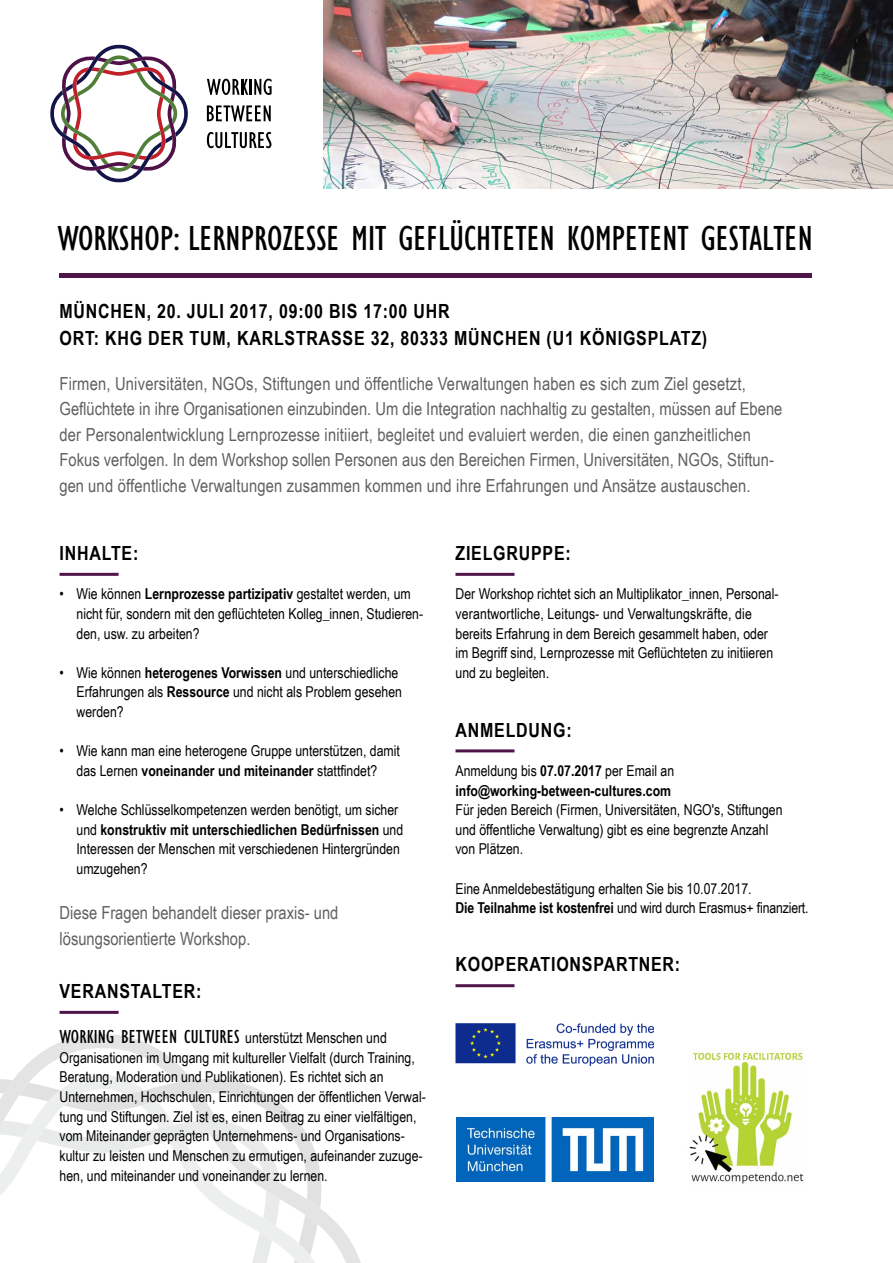
<style>
.page{position:relative;width:893px;height:1263px;background:#fff}
.page>*{position:absolute;margin:0;border:0;box-sizing:border-box;transform-origin:0 0}
.t1{font:condensed 36px "Gill Sans Std";color:#000}
.t2{font:700 19.5px/27px "Arial Narrow";letter-spacing:.04em;color:#000}
.t3{font:condensed 19.5px "Gill Sans Std";letter-spacing:.01em;color:#000}
.t4{font:18px/25.5px "Arial Narrow";letter-spacing:.01em;color:#5f6062}
.t5{font:15px/19.6px "Arial Narrow";color:#000}
.t6{font:700 15px/19.6px "Arial Narrow";color:#000}
.s1{font-weight:700}
.s2{font-family:"Arial Narrow";font-stretch:normal;font-size:15px}
.s3{font-weight:400}
</style>
<div class="page">
<svg style="left:0;top:1034px;width:361px;height:229px"></svg>
<img style="left:323px;top:0;width:569px;height:188px">
<svg style="left:50px;top:45px;width:138px;height:137px"></svg>
<svg style="left:207px;top:79px;width:41px;height:16px"></svg>
<hr style="left:249px;top:79px;width:3px;height:16px;background:#000">
<svg style="left:254px;top:79px;width:18px;height:16px"></svg>
<svg style="left:207px;top:105px;width:64px;height:17px"></svg>
<svg style="left:207px;top:132px;width:64px;height:16px"></svg>
<hr style="left:60px;top:573px;width:59px;height:3px;background:#4f1448">
<hr style="left:455px;top:573px;width:59px;height:3px;background:#4f1448">
<hr style="left:455px;top:749px;width:59px;height:3px;background:#4f1448">
<hr style="left:60px;top:1011px;width:59px;height:3px;background:#4f1448">
<img style="left:689px;top:1048px;width:115px;height:136px">
<img style="left:455px;top:1023px;width:198px;height:44px">
<hr style="left:455px;top:984px;width:59px;height:3px;background:#4f1448">
<img style="left:456px;top:1117px;width:197px;height:64px">
<hr style="left:60px;top:274px;width:752px;height:4px;background:#4f1448">
<h1 class="t1" style="left:57px;top:218px;width:757px">WORKSHOP: LERNPROZESSE MIT GEFLÜCHTETEN KOMPETENT GESTALTEN</h1>
<h2 class="t2" style="left:60px;top:296px;width:649px">MÜNCHEN, 20. JULI 2017, 09:00 BIS 17:00 UHR<br>ORT: KHG DER TUM, KARLSTRASSE 32, 80333 MÜNCHEN (U1 KÖNIGSPLATZ)</h2>
<p class="t4" style="left:60px;top:370px;width:724px">Firmen, Universitäten, NGOs, Stiftungen und öffentliche Verwaltungen haben es sich zum Ziel gesetzt, Geflüchtete in ihre Organisationen einzubinden. Um die Integration nachhaltig zu gestalten, müssen auf Ebene der Personalentwicklung Lernprozesse initiiert, begleitet und evaluiert werden, die einen ganzheitlichen Fokus verfolgen. In dem Workshop sollen Personen aus den Bereichen Firmen, Universitäten, NGOs, Stiftun&shy;gen und öffentliche Verwaltungen zusammen kommen und ihre Erfahrungen und Ansätze austauschen.</p>
<h2 class="t2" style="left:60px;top:539px;width:80px">INHALTE:</h2>
<p class="t5" style="left:77px;top:584px;width:348px;text-indent:-17px">• Wie können <span class="s1">Lernprozesse partizipativ</span> gestaltet werden, um nicht für, sondern mit den geflüchteten Kolleg_innen, Studieren&shy;den, usw. zu arbeiten?</p>
<p class="t5" style="left:77px;top:662px;width:327px;text-indent:-17px">• Wie können <span class="s1">heterogenes Vorwissen</span> und unterschiedliche<br>Erfahrungen als <span class="s1">Ressource</span> und nicht als Problem gesehen werden?</p>
<p class="t5" style="left:60px;top:741px;width:342px;text-align:center">• Wie kann man eine heterogene Gruppe unterstützen, damit das Lernen <span class="s1">voneinander und miteinander</span> stattfindet?</p>
<p class="t5" style="left:77px;top:799px;width:328px;text-indent:-17px">• Welche Schlüsselkompetenzen werden benötigt, um sicher und <span class="s1">konstruktiv mit unterschiedlichen Bedürfnissen</span> und Interessen der Menschen mit verschiedenen Hintergründen umzugehen?</p>
<p class="t4" style="left:60px;top:899px;width:280px">Diese Fragen behandelt dieser praxis- und lösungsorientierte Workshop.</p>
<h2 class="t2" style="left:60px;top:977px;width:144px">VERANSTALTER:</h2>
<h2 class="t3" style="left:60px;top:1026px;width:329px">WORKING BETWEEN CULTURES <span class="s2">unterstützt Menschen und</span></h2>
<p class="t5" style="left:60px;top:1047px;width:368px">Organisationen im Umgang mit kultureller Vielfalt (durch Training, Beratung, Moderation und Publikationen). Es richtet sich an Unternehmen, Hochschulen, Einrichtungen der öffentlichen Verwal&shy;tung und Stiftungen. Ziel ist es, einen Beitrag zu einer vielfältigen, vom Miteinander geprägten Unternehmens- und Organisations&shy;kultur zu leisten und Menschen zu ermutigen, aufeinander zuzuge&shy;hen, und miteinander und voneinander zu lernen.</p>
<h2 class="t2" style="left:455px;top:539px;width:117px">ZIELGRUPPE:</h2>
<p class="t5" style="left:455px;top:584px;width:325px">Der Workshop richtet sich an Multiplikator_innen, Personal&shy;verantwortliche, Leitungs- und Verwaltungskräfte, die bereits Erfahrung in dem Bereich gesammelt haben, oder im Begriff sind, Lernprozesse mit Geflüchteten zu initiieren und zu begleiten.</p>
<h2 class="t2" style="left:455px;top:715px;width:118px">ANMELDUNG:</h2>
<p class="t6" style="left:455px;top:760px;width:220px"><span class="s3">Anmeldung bis</span> 07.07.2017 <span class="s3">per Email an </span>info@working-between-cultures.com</p>
<p class="t5" style="left:455px;top:799px;width:329px">Für jeden Bereich (Firmen, Universitäten, NGO's, Stiftungen und öffentliche Verwaltung) gibt es eine begrenzte Anzahl von Plätzen.</p>
<p class="t5" style="left:455px;top:878px;width:355px">Eine Anmeldebestätigung erhalten Sie bis 10.07.2017.<br><span class="s1">Die Teilnahme ist kostenfrei</span> und wird durch Erasmus+ finanziert.</p>
<h2 class="t2" style="left:455px;top:950px;width:226px">KOOPERATIONSPARTNER:</h2>
</div>
